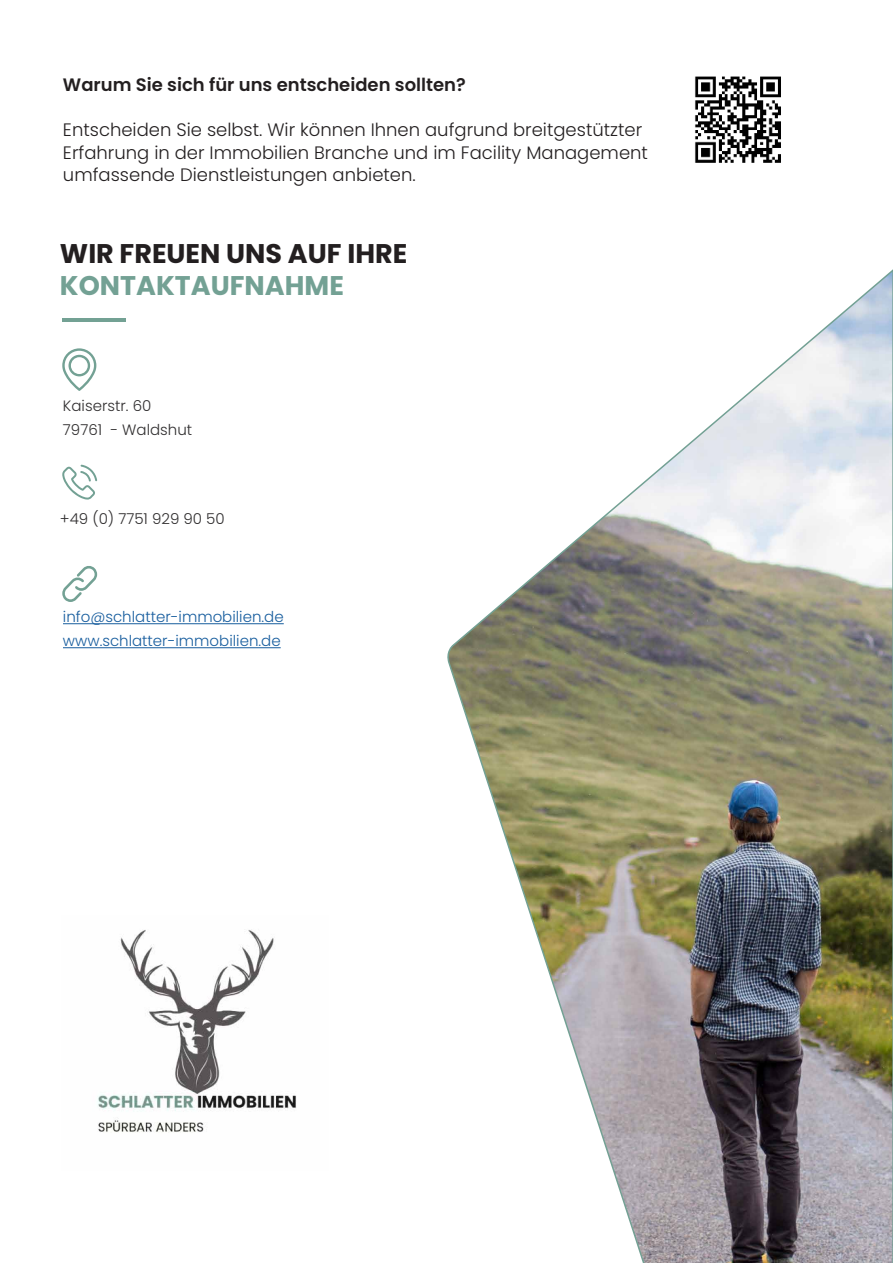
<style>
.page{position:relative;width:893px;height:1263px;background:#fff}
.page>*{position:absolute;margin:0;border:0;box-sizing:border-box;transform-origin:0 0}
.t1{font:700 27px/32.4px "Poppins";color:#231f20}
.t2{font:300 18px/22.5px "Poppins";color:#231f20}
.t3{font:600 18px "Poppins";color:#231f20}
.t4{font:300 15px "Poppins";color:#175d9e}
.t5{font:300 15px "Poppins";color:#312f30}
.s1{color:#73a194}
</style>
<div class="page">
<hr style="left:62px;top:318px;width:64px;height:4px;background:#73a194">
<hr style="left:63px;top:623px;width:221px;height:1px;background:#175d9e">
<hr style="left:63px;top:647px;width:218px;height:1px;background:#175d9e">
<svg style="left:62px;top:465px;width:35px;height:35px"></svg>
<svg style="left:62px;top:348px;width:34px;height:43px"></svg>
<svg style="left:62px;top:566px;width:35px;height:36px"></svg>
<img style="left:695px;top:76px;width:86px;height:87px">
<img style="left:98px;top:929px;width:198px;height:203px">
<img style="left:447px;top:269px;width:446px;height:994px">
<p class="t3" style="left:63px;top:74px;width:404px">Warum Sie sich für uns entscheiden sollten?</p>
<p class="t2" style="left:63px;top:119px;width:586px">Entscheiden Sie selbst. Wir können Ihnen aufgrund breitgestützter<br>Erfahrung in der Immobilien Branche und im Facility Management umfassende Dienstleistungen anbieten.</p>
<p class="t1" style="left:60px;top:237px;width:349px">WIR FREUEN UNS AUF IHRE<br><span class="s1">KONTAKTAUFNAHME</span></p>
<p class="t5" style="left:63px;top:397px;width:90px">Kaiserstr. 60</p>
<p class="t5" style="left:63px;top:421px;width:131px">79761 - Waldshut</p>
<p class="t5" style="left:60px;top:510px;width:166px">+49 (0) 7751 929 90 50</p>
<p class="t4" style="left:63px;top:608px;width:222px">info@schlatter-immobilien.de</p>
<p class="t4" style="left:63px;top:632px;width:219px">www.schlatter-immobilien.de</p>
</div>
